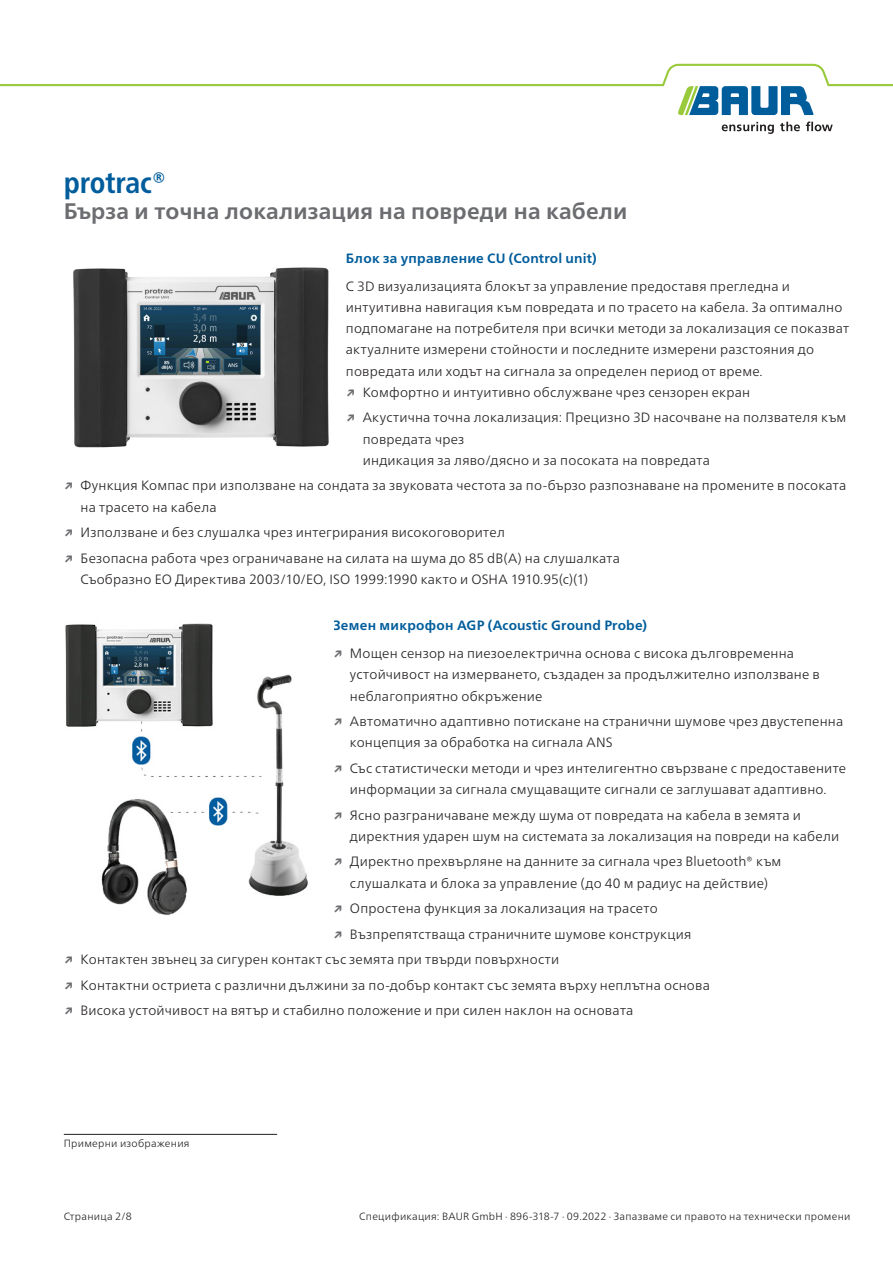
<style>
.page{position:relative;width:893px;height:1263px;background:#fff}
.page>*{position:absolute;margin:0;border:0;box-sizing:border-box;transform-origin:0 0}
.t1{font:700 condensed 30px "Frutiger Neue LTW1 G";letter-spacing:-.005em;color:#005d9c}
.t2{font:700 22.5px "Frutiger Neue LTW1 G";letter-spacing:.01em;color:#6c6d70}
.t3{font:300 13.5px/21.3px "Frutiger Neue LTW1 G";letter-spacing:.015em;color:#231f20}
.t4{font:700 13.5px "Frutiger Neue LTW1 G";letter-spacing:.02em;color:#005d9c}
.t5{font:300 10.5px "Frutiger Neue LTW1 G";letter-spacing:.025em;color:#231f20}
.s1{font-weight:700;color:#6c6d70}
.s2{font-weight:700;color:#005d9c}
</style>
<div class="page">
<svg style="left:722px;top:122px;width:52px;height:12px"></svg>
<svg style="left:780px;top:122px;width:20px;height:9px"></svg>
<svg style="left:806px;top:122px;width:27px;height:9px"></svg>
<svg style="left:0;top:64px;width:893px;height:51px"></svg>
<img style="left:65px;top:623px;width:243px;height:292px">
<hr style="left:64px;top:1134px;width:213px;height:1px;background:#231f20">
<img style="left:73px;top:267px;width:256px;height:181px">
<h1 class="t1" style="left:64px;top:160px;width:104px">protrac®</h1>
<h2 class="t2" style="left:64px;top:195px;width:565px">Бърза и точна локализация на повреди на кабели</h2>
<p class="t4" style="left:346px;top:248px;width:252px">Блок за управление CU (Control unit)</p>
<p class="t3" style="left:346px;top:274px;width:505px">С 3D визуализацията блокът за управление предоставя прегледна и интуитивна навигация към повредата и по трасето на кабела. За оптимално подпомагане на потребителя при всички методи за локализация се показват актуалните измерени стойности и последните измерени разстояния до повредата или ходът на сигнала за определен период от време.<br><span class="s1">↗</span> Комфортно и интуитивно обслужване чрез сензорен екран</p>
<p class="t3" style="left:363px;top:406px;width:485px;text-indent:-17px"><span class="s1">↗</span> Акустична точна локализация: Прецизно 3D насочване на ползвателя към повредата чрез<br>индикация за ляво/дясно и за посоката на повредата</p>
<p class="t3" style="left:81px;top:474px;width:767px;text-indent:-17px"><span class="s1">↗</span> Функция Компас при използване на сондата за звуковата честота за по-бързо разпознаване на промените в посоката на трасето на кабела</p>
<p class="t3" style="left:64px;top:519px;width:558px;line-height:25.5px"><span class="s1">↗</span> Използване и без слушалка чрез интегрирания високоговорител<br><span class="s1">↗</span> Безопасна работа чрез ограничаване на силата на шума до 85 dB(A) на слушалката</p>
<p class="t3" style="left:81px;top:568px;width:509px">Съобразно EО Директива 2003/10/EО, ISO 1999:1990 както и OSHA 1910.95(c)(1)</p>
<p class="t3" style="left:333px;top:611px;width:463px;line-height:27.6px"><span class="s2">Земен микрофон AGP (Acoustic Ground Probe)<br></span><span class="s1">↗</span> Мощен сензор на пиезоелектрична основа с висока дълговременна</p>
<p class="t3" style="left:350px;top:663px;width:471px">устойчивост на измерването, създаден за продължително използване в неблагоприятно обкръжение</p>
<p class="t3" style="left:350px;top:710px;width:495px;text-indent:-17px"><span class="s1">↗</span> Автоматично адаптивно потискане на странични шумове чрез двустепенна концепция за обработка на сигнала ANS</p>
<p class="t3" style="left:333px;top:756px;width:515px;text-align:center"><span class="s1">↗</span> Със статистически методи и чрез интелигентно свързване с предоставените информации за сигнала смущаващите сигнали се заглушават адаптивно.</p>
<p class="t3" style="left:350px;top:803px;width:491px;text-indent:-17px"><span class="s1">↗</span> Ясно разграничаване между шума от повредата на кабела в земята и директния ударен шум на системата за локализация на повреди на кабели</p>
<p class="t3" style="left:333px;top:850px;width:450px;text-align:center"><span class="s1">↗</span> Директно прехвърляне на данните за сигнала чрез Bluetooth® към слушалката и блока за управление (до 40 м радиус на действие)</p>
<p class="t3" style="left:333px;top:897px;width:326px"><span class="s1">↗</span> Опростена функция за локализация на трасето</p>
<p class="t3" style="left:333px;top:922px;width:360px"><span class="s1">↗</span> Възпрепятстваща страничните шумове конструкция</p>
<p class="t3" style="left:64px;top:948px;width:497px"><span class="s1">↗</span> Контактен звънец за сигурен контакт със земята при твърди повърхности</p>
<p class="t3" style="left:64px;top:973px;width:648px"><span class="s1">↗</span> Контактни остриета с различни дължини за по-добър контакт със земята върху неплътна основа</p>
<p class="t3" style="left:64px;top:999px;width:571px"><span class="s1">↗</span> Висока устойчивост на вятър и стабилно положение и при силен наклон на основата</p>
<p class="t5" style="left:64px;top:1136px;width:127px">Примерни изображения</p>
<p class="t5" style="left:64px;top:1208px;width:70px">Страница 2/8</p>
<p class="t5" style="left:359px;top:1208px;width:493px">Спецификация: BAUR GmbH · 896-318-7 · 09.2022 · Запазваме си правото на технически промени</p>
</div>
